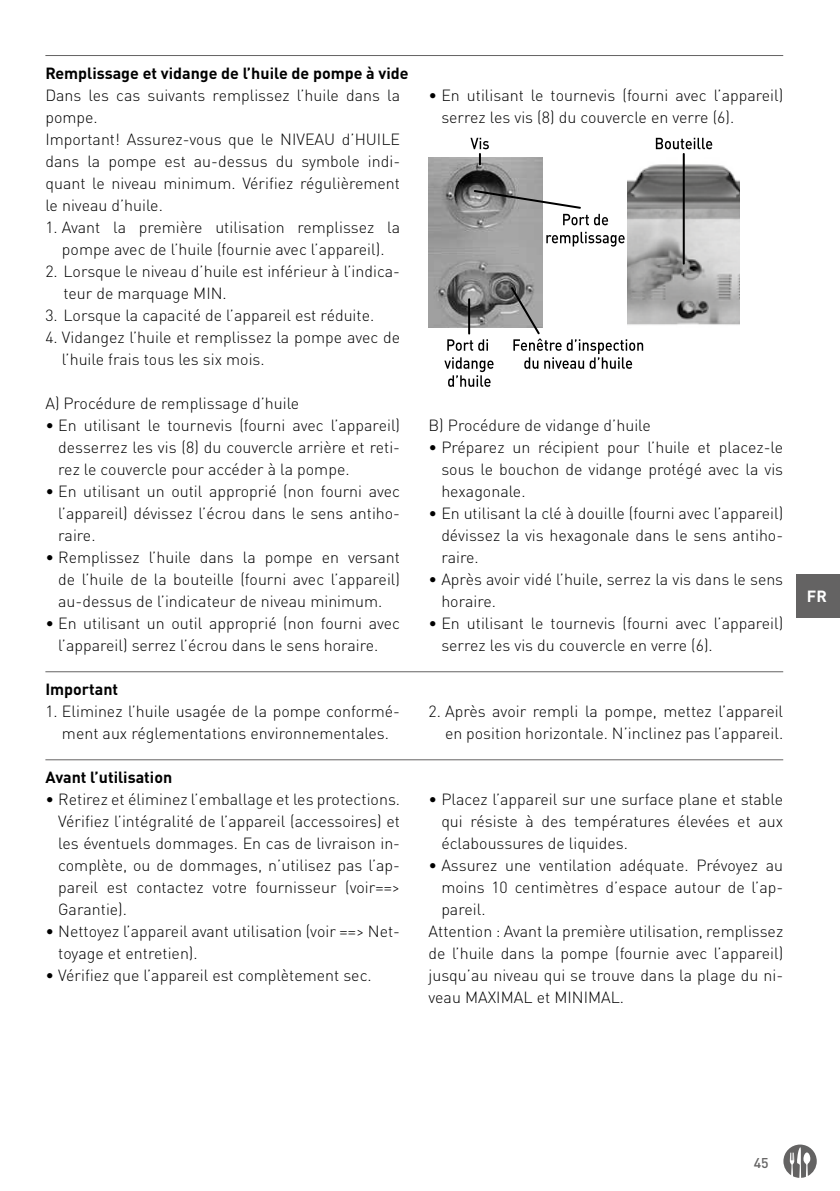
<style>
.page{position:relative;width:840px;height:1191px;background:#fff}
.page>*{position:absolute;margin:0;border:0;box-sizing:border-box;transform-origin:0 0}
.t1{font:300 16px/22px "DIN Pro";color:#000}
.t2{font:700 16px "DIN Pro";color:#000}
.t3{font:700 16px "DIN Pro";color:#fff}
.t4{font:500 14px "DIN Pro";color:#646363}
</style>
<div class="page">
<div style="left:796px;top:574px;width:43px;height:43px;background:#646363"></div>
<svg style="left:783px;top:1144px;width:33px;height:33px"></svg>
<hr style="left:45px;top:55px;width:737px;height:1px;background:#646363">
<img style="left:428px;top:157px;width:16px;height:171px">
<img style="left:642px;top:157px;width:97px;height:168px">
<hr style="left:682px;top:154px;width:2px;height:110px;background:#000">
<svg style="left:444px;top:138px;width:198px;height:249px"></svg>
<svg style="left:655px;top:138px;width:56px;height:11px"></svg>
<hr style="left:45px;top:671px;width:737px;height:1px;background:#646363">
<hr style="left:45px;top:759px;width:737px;height:1px;background:#646363">
<p class="t2" style="left:45px;top:60px;width:364px">Remplissage et vidange de l’huile de pompe à vide</p>
<p class="t1" style="left:45px;top:83px;width:356px">Dans les cas suivants remplissez l’huile dans la pompe.<br>Important! Assurez-vous que le NIVEAU d’HUILE dans la pompe est au-dessus du symbole indi&shy;quant le niveau minimum. Vérifiez régulièrement le niveau d’huile.</p>
<p class="t1" style="left:45px;top:215px;width:356px;text-align:center">1. Avant la première utilisation remplissez la pompe avec de l’huile (fournie avec l’appareil).</p>
<p class="t1" style="left:63px;top:259px;width:338px;text-indent:-18px">2. Lorsque le niveau d’huile est inférieur à l’indica&shy;teur de marquage MIN.</p>
<p class="t1" style="left:45px;top:303px;width:330px">3. Lorsque la capacité de l’appareil est réduite.</p>
<p class="t1" style="left:62px;top:325px;width:339px;text-indent:-17px">4. Vidangez l’huile et remplissez la pompe avec de l’huile frais tous les six mois.</p>
<p class="t1" style="left:45px;top:391px;width:255px">A) Procédure de remplissage d’huile</p>
<p class="t1" style="left:58px;top:413px;width:343px;text-align:justify;text-indent:-13px">• En utilisant le tournevis (fourni avec l’appareil) desserrez les vis (8) du couvercle arrière et reti&shy;rez le couvercle pour accéder à la pompe.</p>
<p class="t1" style="left:58px;top:479px;width:343px;text-align:justify;text-indent:-13px">• En utilisant un outil approprié (non fourni avec l’appareil) dévissez l’écrou dans le sens antiho&shy;raire.</p>
<p class="t1" style="left:58px;top:545px;width:343px;text-align:justify;text-indent:-13px">• Remplissez l’huile dans la pompe en versant de l’huile de la bouteille (fourni avec l’appareil) au-dessus de l’indicateur de niveau minimum.</p>
<p class="t1" style="left:45px;top:611px;width:356px;text-align:center">• En utilisant un outil approprié (non fourni avec l’appareil) serrez l’écrou dans le sens horaire.</p>
<p class="t1" style="left:441px;top:83px;width:343px;text-indent:-13px">• En utilisant le tournevis (fourni avec l’appareil) serrez les vis (8) du couvercle en verre (6).</p>
<p class="t1" style="left:428px;top:413px;width:224px">B) Procédure de vidange d’huile</p>
<p class="t1" style="left:441px;top:435px;width:343px;text-align:justify;text-indent:-13px">• Préparez un récipient pour l’huile et placez-le sous le bouchon de vidange protégé avec la vis hexagonale.</p>
<p class="t1" style="left:441px;top:501px;width:343px;text-align:justify;text-indent:-13px">• En utilisant la clé à douille (fourni avec l’appareil) dévissez la vis hexagonale dans le sens antiho&shy;raire.</p>
<p class="t1" style="left:441px;top:567px;width:343px;text-indent:-13px">• Après avoir vidé l’huile, serrez la vis dans le sens horaire.</p>
<p class="t1" style="left:441px;top:611px;width:343px;text-indent:-13px">• En utilisant le tournevis (fourni avec l’appareil) serrez les vis du couvercle en verre (6).</p>
<p class="t2" style="left:45px;top:676px;width:74px">Important</p>
<p class="t1" style="left:45px;top:699px;width:356px;text-align:center">1. Eliminez l’huile usagée de la pompe conformé&shy;ment aux réglementations environnementales.</p>
<p class="t1" style="left:428px;top:699px;width:356px;text-align:right">2. Après avoir rempli la pompe, mettez l’appareil en position horizontale. N’inclinez pas l’appareil.</p>
<p class="t2" style="left:45px;top:764px;width:128px">Avant l’utilisation</p>
<p class="t1" style="left:58px;top:787px;width:343px;text-align:justify;text-indent:-13px">• Retirez et éliminez l’emballage et les protections.<br>Vérifiez l’intégralité de l’appareil (accessoires) et les éventuels dommages. En cas de livraison in&shy;complète, ou de dommages, n’utilisez pas l’ap&shy;pareil est contactez votre fournisseur (voir==&gt; Garantie).</p>
<p class="t1" style="left:58px;top:919px;width:343px;text-indent:-13px">• Nettoyez l’appareil avant utilisation (voir ==&gt; Net&shy;toyage et entretien).</p>
<p class="t1" style="left:45px;top:963px;width:328px">• Vérifiez que l’appareil est complètement sec.</p>
<p class="t1" style="left:441px;top:787px;width:343px;text-align:justify;text-indent:-13px">• Placez l’appareil sur une surface plane et stable qui résiste à des températures élevées et aux éclaboussures de liquides.</p>
<p class="t1" style="left:428px;top:853px;width:356px">• Assurez une ventilation adéquate. Prévoyez au</p>
<p class="t1" style="left:441px;top:875px;width:343px">moins 10 centimètres d’espace autour de l’ap-</p>
<p class="t1" style="left:441px;top:897px;width:46px">pareil.</p>
<p class="t1" style="left:428px;top:919px;width:356px">Attention : Avant la première utilisation, remplissez</p>
<p class="t1" style="left:428px;top:941px;width:356px">de l’huile dans la pompe (fournie avec l’appareil)</p>
<p class="t1" style="left:428px;top:963px;width:356px">jusqu’au niveau qui se trouve dans la plage du ni-</p>
<p class="t1" style="left:428px;top:985px;width:197px">veau MAXIMAL et MINIMAL.</p>
<p class="t3" style="left:806px;top:583px;width:21px">FR</p>
<p class="t4" style="left:753px;top:1151px;width:16px">45</p>
</div>
